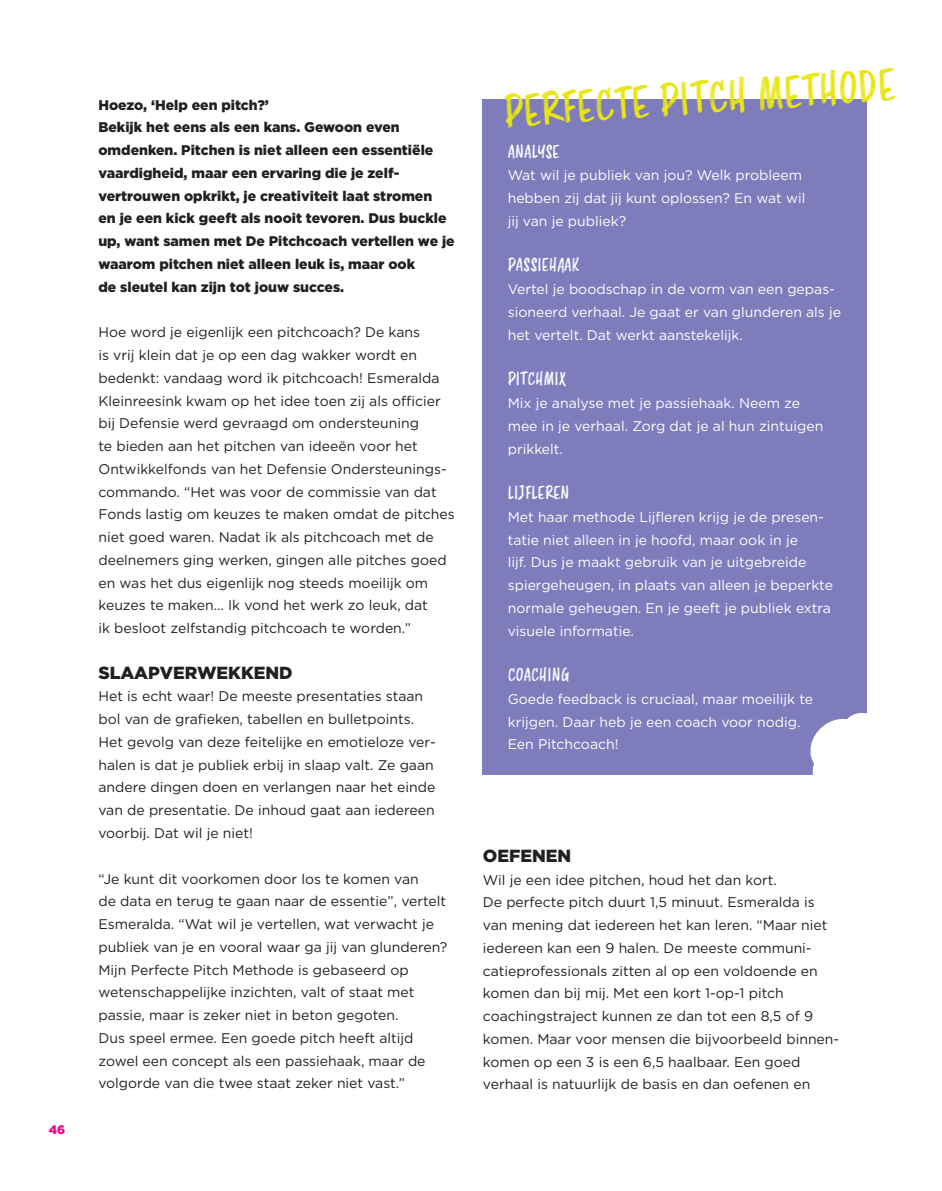
<style>
.page{position:relative;width:942px;height:1191px;background:#fff}
.page>*{position:absolute;margin:0;border:0;box-sizing:border-box;transform-origin:0 0}
.t1{font:42.7px "Smoothy";color:#e8e613}
.t2{font:17.5px "Smoothy";color:#fff}
.t3{font:900 17.5px "Gotham";color:#231f20}
.t4{font:14px/22.8px "Gotham";color:#231f20}
.t5{font:14px/22.8px "Gotham";color:#fff}
.t6{font:900 14px/22.8px "Gotham";color:#231f20}
.t7{font:900 12.25px "Gotham";color:#ed028c}
</style>
<div class="page">
<div style="left:483px;top:99px;width:384px;height:675px;background:#7e7cbb"></div>
<svg style="left:808px;top:712px;width:59px;height:63px"></svg>
<p class="t7" style="left:49px;top:1121px;width:18px">46</p>
<p class="t6" style="left:98px;top:93px;width:358px">Hoezo, ‘Help een pitch?’<br>Bekijk het eens als een kans. Gewoon even omdenken. Pitchen is niet alleen een essentiële vaardigheid, maar een ervaring die je zelf&shy;vertrouwen opkrikt, je creativiteit laat stromen<br>en je een kick geeft als nooit tevoren. Dus buckle up, want samen met De Pitchcoach vertellen we je waarom pitchen niet alleen leuk is, maar ook<br>de sleutel kan zijn tot jouw succes.</p>
<p class="t4" style="left:98px;top:321px;width:358px">Hoe word je eigenlijk een pitchcoach? De kans<br>is vrij klein dat je op een dag wakker wordt en bedenkt: vandaag word ik pitchcoach! Esmeralda Kleinreesink kwam op het idee toen zij als officier bij Defensie werd gevraagd om ondersteuning<br>te bieden aan het pitchen van ideeën voor het Ontwikkelfonds van het Defensie Ondersteunings&shy;commando. “Het was voor de commissie van dat Fonds lastig om keuzes te maken omdat de pitches niet goed waren. Nadat ik als pitchcoach met de deelnemers ging werken, gingen alle pitches goed en was het dus eigenlijk nog steeds moeilijk om keuzes te maken… Ik vond het werk zo leuk, dat<br>ik besloot zelfstandig pitchcoach te worden.”</p>
<p class="t3" style="left:98px;top:660px;width:196px">SLAAPVERWEKKEND</p>
<p class="t4" style="left:98px;top:685px;width:339px">Het is echt waar! De meeste presentaties staan bol van de grafieken, tabellen en bulletpoints.<br>Het gevolg van deze feitelijke en emotieloze ver&shy;halen is dat je publiek erbij in slaap valt. Ze gaan andere dingen doen en verlangen naar het einde van de presentatie. De inhoud gaat aan iedereen voorbij. Dat wil je niet!</p>
<p class="t4" style="left:98px;top:867px;width:350px">“Je kunt dit voorkomen door los te komen van<br>de data en terug te gaan naar de essentie”, vertelt Esmeralda. “Wat wil je vertellen, wat verwacht je publiek van je en vooral waar ga jij van glunderen?<br>Mijn Perfecte Pitch Methode is gebaseerd op wetenschappelijke inzichten, valt of staat met passie, maar is zeker niet in beton gegoten.<br>Dus speel ermee. Een goede pitch heeft altijd zowel een concept als een passiehaak, maar de volgorde van die twee staat zeker niet vast.”</p>
<h1 class="t1" style="left:502px;top:81px;width:394px;rotate:-4deg">PERFECTE PITCH METHODE</h1>
<p class="t2" style="left:508px;top:139px;width:54px">ANALYSE</p>
<p class="t5" style="left:508px;top:164px;width:299px">Wat wil je publiek van jou? Welk probleem hebben zij dat jij kunt oplossen? En wat wil jij van je publiek?</p>
<p class="t2" style="left:508px;top:252px;width:73px">PASSIEHAAK</p>
<p class="t5" style="left:508px;top:277px;width:335px">Vertel je boodschap in de vorm van een gepas&shy;sioneerd verhaal. Je gaat er van glunderen als je het vertelt. Dat werkt aanstekelijk.</p>
<p class="t2" style="left:508px;top:366px;width:60px">PITCHMIX</p>
<p class="t5" style="left:508px;top:391px;width:317px">Mix je analyse met je passiehaak. Neem ze mee in je verhaal. Zorg dat je al hun zintuigen prikkelt.</p>
<p class="t2" style="left:508px;top:480px;width:63px">LIJFLEREN</p>
<p class="t5" style="left:508px;top:505px;width:327px">Met haar methode Lijfleren krijg je de presen&shy;tatie niet alleen in je hoofd, maar ook in je<br>lijf. Dus je maakt gebruik van je uitgebreide spiergeheugen, in plaats van alleen je beperkte normale geheugen. En je geeft je publiek extra visuele informatie.</p>
<p class="t2" style="left:508px;top:662px;width:63px">COACHING</p>
<p class="t5" style="left:508px;top:687px;width:307px">Goede feedback is cruciaal, maar moeilijk te krijgen. Daar heb je een coach voor nodig.<br>Een Pitchcoach!</p>
<p class="t3" style="left:483px;top:843px;width:90px">OEFENEN</p>
<p class="t4" style="left:483px;top:868px;width:356px">Wil je een idee pitchen, houd het dan kort.<br>De perfecte pitch duurt 1,5 minuut. Esmeralda is van mening dat iedereen het kan leren. “Maar niet iedereen kan een 9 halen. De meeste communi&shy;catieprofessionals zitten al op een voldoende en komen dan bij mij. Met een kort 1-op-1 pitch coachingstraject kunnen ze dan tot een 8,5 of 9 komen. Maar voor mensen die bijvoorbeeld binnen&shy;komen op een 3 is een 6,5 haalbaar. Een goed verhaal is natuurlijk de basis en dan oefenen en</p>
</div>
